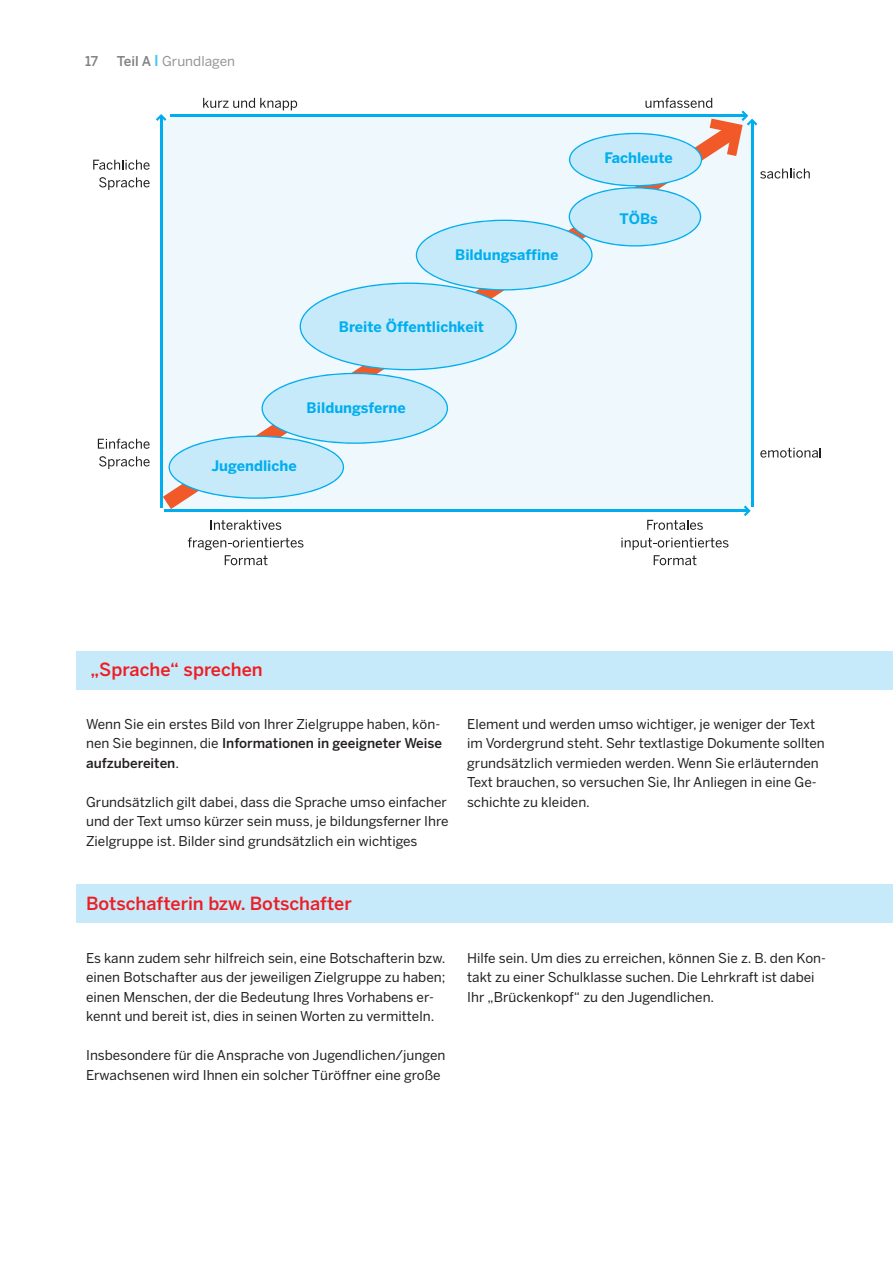
<style>
.page{position:relative;width:893px;height:1263px;background:#fff}
.page>*{position:absolute;margin:0;border:0;box-sizing:border-box;transform-origin:0 0}
.t1{font:500 18px "Benton Sans";color:#ee1d23}
.t2{font:700 14.4px "Benton Sans";color:#00aeef}
.t3{font:13.5px/19.5px "Benton Sans";color:#231f20}
.t4{font:13.5px "Benton Sans";color:#939598}
.t5{font:500 13.5px "Benton Sans";color:#808285}
.s1{font-weight:500;color:#808285}
.s2{font-weight:500;font-size:15px;color:#40c7f4}
.s3{font-weight:500}
</style>
<div class="page">
<div style="left:77px;top:651px;width:816px;height:39px;background:#c6eafa"></div>
<div style="left:77px;top:885px;width:816px;height:38px;background:#c6eafa"></div>
<div style="left:163px;top:499px;width:574px;height:10px;background:#eef8fd"></div>
<svg style="left:93px;top:160px;width:57px;height:10px"></svg>
<svg style="left:99px;top:177px;width:51px;height:13px"></svg>
<svg style="left:98px;top:439px;width:52px;height:10px"></svg>
<svg style="left:99px;top:456px;width:51px;height:13px"></svg>
<svg style="left:188px;top:537px;width:115px;height:28px"></svg>
<svg style="left:211px;top:520px;width:70px;height:10px"></svg>
<svg style="left:647px;top:520px;width:56px;height:10px"></svg>
<svg style="left:621px;top:538px;width:107px;height:27px"></svg>
<hr style="left:164px;top:509px;width:584px;height:3px;background:#00aeef">
<svg style="left:744px;top:505px;width:7px;height:11px"></svg>
<hr style="left:160px;top:117px;width:2px;height:391px;background:#00aeef">
<hr style="left:751px;top:121px;width:2px;height:385px;background:#00aeef">
<svg style="left:156px;top:98px;width:665px;height:401px;background:#e1f2fa"></svg>
<p class="t5" style="left:85px;top:53px;width:15px">17</p>
<p class="t4" style="left:117px;top:53px;width:120px"><span class="s1">Teil A</span> <span class="s2">I</span> Grundlagen</p>
<p class="t2" style="left:455px;top:246px;width:105px">Bildungsaffine</p>
<p class="t2" style="left:339px;top:318px;width:147px">Breite Öffentlichkeit</p>
<p class="t2" style="left:307px;top:399px;width:101px">Bildungsferne</p>
<p class="t2" style="left:212px;top:457px;width:87px">Jugendliche</p>
<p class="t2" style="left:604px;top:149px;width:70px">Fachleute</p>
<p class="t2" style="left:620px;top:210px;width:40px">TÖBs</p>
<p class="t1" style="left:91px;top:659px;width:174px">„Sprache“ sprechen</p>
<p class="t3" style="left:86px;top:714px;width:357px">Wenn Sie ein erstes Bild von Ihrer Zielgruppe haben, kön&shy;nen Sie beginnen, die <span class="s3">Informationen in geeigneter Weise aufzubereiten</span>.</p>
<p class="t3" style="left:86px;top:792px;width:364px;text-align:justify">Grundsätzlich gilt dabei, dass die Sprache umso einfacher und der Text umso kürzer sein muss, je bildungsferner Ihre Zielgruppe ist. Bilder sind grundsätzlich ein wichtiges</p>
<p class="t1" style="left:86px;top:892px;width:267px">Botschafterin bzw. Botschafter</p>
<p class="t3" style="left:86px;top:948px;width:361px">Es kann zudem sehr hilfreich sein, eine Botschafterin bzw. einen Botschafter aus der jeweiligen Zielgruppe zu haben; einen Menschen, der die Bedeutung Ihres Vorhabens er&shy;kennt und bereit ist, dies in seinen Worten zu vermitteln.</p>
<p class="t3" style="left:86px;top:1045px;width:361px">Insbesondere für die Ansprache von Jugendlichen/jungen<br>Erwachsenen wird Ihnen ein solcher Türöffner eine große</p>
<p class="t3" style="left:467px;top:714px;width:359px">Element und werden umso wichtiger, je weniger der Text im Vordergrund steht. Sehr textlastige Dokumente sollten grundsätzlich vermieden werden. Wenn Sie erläuternden Text brauchen, so versuchen Sie, Ihr Anliegen in eine Ge&shy;schichte zu kleiden.</p>
<p class="t3" style="left:467px;top:948px;width:360px">Hilfe sein. Um dies zu erreichen, können Sie z. B. den Kon&shy;takt zu einer Schulklasse suchen. Die Lehrkraft ist dabei<br>Ihr „Brückenkopf“ zu den Jugendlichen.</p>
</div>
